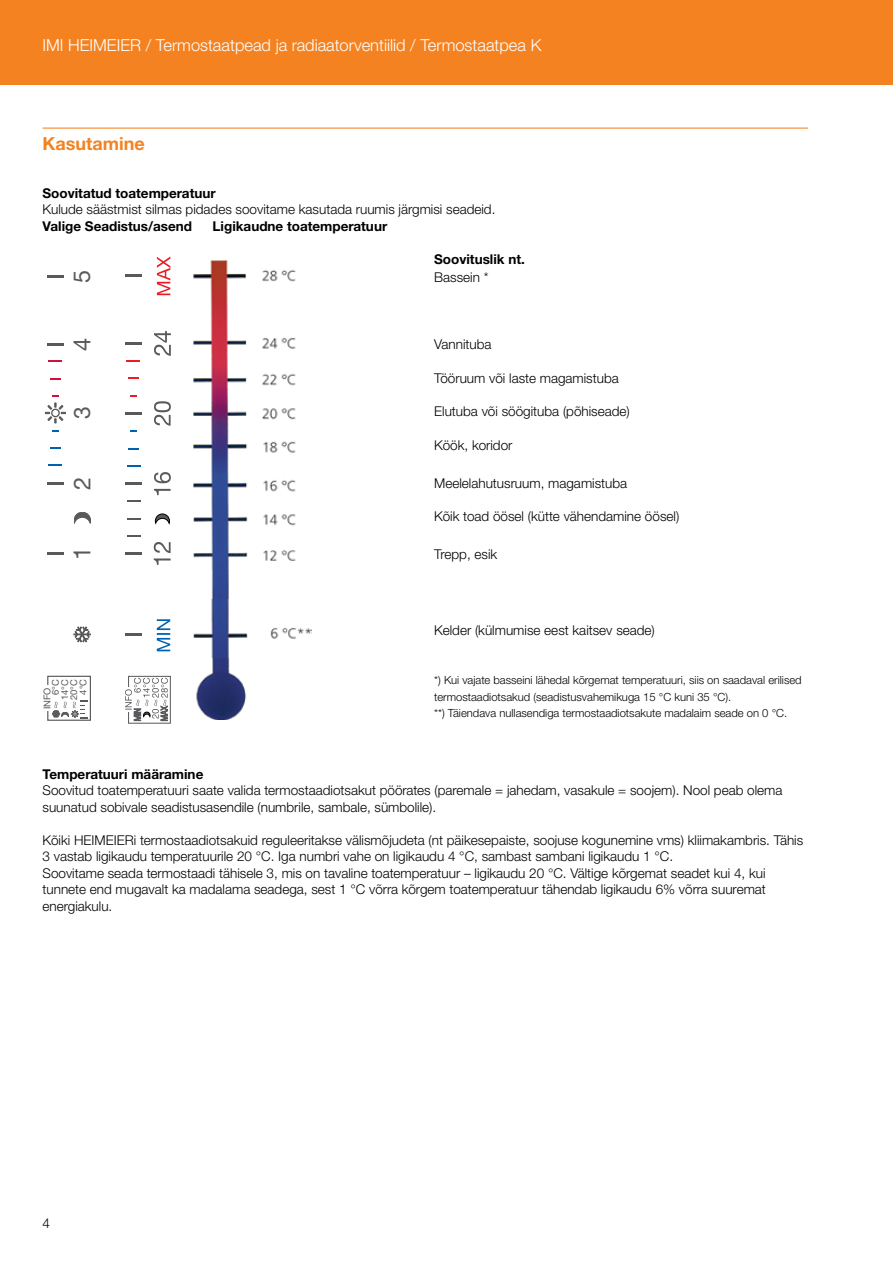
<style>
.page{position:relative;width:893px;height:1263px;background:#fff}
.page>*{position:absolute;margin:0;border:0;box-sizing:border-box;transform-origin:0 0}
.t1{font:23.85px "Helvetica Neue LT Com";color:#58595b}
.t2{font:23.4px "Helvetica Neue LT Com";color:#58595b}
.t3{font:23.25px "Helvetica Neue LT Com";color:#58595b}
.t4{font:22.8px "Helvetica Neue LT Com";color:#58595b}
.t5{font:700 18px "Helvetica Neue LTW1 G";color:#f58220}
.t6{font:300 16.5px "Helvetica Neue LTW1 G";color:#fff}
.t7{font:300 13.5px/16.5px "Helvetica Neue LTW1 G";color:#000}
.t8{font:700 13.5px "Helvetica Neue LTW1 G";color:#000}
.t9{font:300 11.25px/16.5px "Helvetica Neue LTW1 G";color:#000}
.t10{font:9.45px/9.1px "Helvetica Neue LT Com";color:#58595b}
</style>
<div class="page">
<div style="left:0;top:0;width:893px;height:85px;background:#f58220"></div>
<hr style="left:43px;top:128px;width:765px;height:1px;background:#f58220">
<div style="left:47px;top:676px;width:44px;height:45px;border:1px solid #58595b"></div>
<div style="left:44px;top:686px;width:9px;height:25px;background:#fff"></div>
<svg style="left:52px;top:700px;width:36px;height:18px"></svg>
<svg style="left:74px;top:627px;width:16px;height:15px"></svg>
<svg style="left:74px;top:512px;width:17px;height:11px"></svg>
<svg style="left:45px;top:403px;width:21px;height:20px"></svg>
<svg style="left:47px;top:482px;width:17px;height:2px"></svg>
<svg style="left:47px;top:276px;width:17px;height:2px"></svg>
<svg style="left:47px;top:552px;width:17px;height:2px"></svg>
<svg style="left:52px;top:395px;width:7px;height:2px"></svg>
<svg style="left:50px;top:447px;width:10px;height:2px"></svg>
<svg style="left:49px;top:464px;width:13px;height:2px"></svg>
<svg style="left:49px;top:360px;width:13px;height:2px"></svg>
<svg style="left:47px;top:343px;width:17px;height:2px"></svg>
<svg style="left:155px;top:514px;width:15px;height:9px"></svg>
<svg style="left:125px;top:275px;width:17px;height:2px"></svg>
<svg style="left:125px;top:552px;width:17px;height:2px"></svg>
<svg style="left:125px;top:342px;width:17px;height:2px"></svg>
<svg style="left:125px;top:483px;width:17px;height:2px"></svg>
<svg style="left:154px;top:331px;width:17px;height:25px"></svg>
<svg style="left:154px;top:401px;width:17px;height:25px"></svg>
<svg style="left:154px;top:472px;width:17px;height:23px"></svg>
<svg style="left:154px;top:542px;width:17px;height:23px"></svg>
<svg style="left:125px;top:412px;width:17px;height:2px"></svg>
<div style="left:128px;top:676px;width:43px;height:48px;border:1px solid #58595b"></div>
<svg style="left:125px;top:678px;width:43px;height:43px"></svg>
<svg style="left:125px;top:633px;width:17px;height:2px"></svg>
<svg style="left:127px;top:535px;width:14px;height:2px"></svg>
<svg style="left:127px;top:518px;width:14px;height:1px"></svg>
<svg style="left:127px;top:500px;width:14px;height:2px"></svg>
<svg style="left:127px;top:465px;width:13px;height:2px"></svg>
<svg style="left:130px;top:430px;width:7px;height:2px"></svg>
<svg style="left:157px;top:619px;width:13px;height:32px"></svg>
<svg style="left:127px;top:360px;width:13px;height:2px"></svg>
<svg style="left:130px;top:395px;width:7px;height:2px"></svg>
<svg style="left:157px;top:256px;width:13px;height:39px"></svg>
<img style="left:193px;top:260px;width:118px;height:460px">
<p class="t6" style="left:43px;top:35px;width:500px">IMI HEIMEIER / Termostaatpead ja radiaatorventiilid / Termostaatpea K</p>
<h3 class="t5" style="left:43px;top:132px;width:104px">Kasutamine</h3>
<p class="t8" style="left:43px;top:184px;width:175px">Soovitatud toatemperatuur</p>
<p class="t7" style="left:43px;top:201px;width:454px">Kulude säästmist silmas pidades soovitame kasutada ruumis järgmisi seadeid.</p>
<p class="t8" style="left:43px;top:217px;width:151px">Valige Seadistus/asend</p>
<p class="t8" style="left:213px;top:217px;width:176px">Ligikaudne toatemperatuur</p>
<p class="t8" style="left:434px;top:250px;width:92px">Soovituslik nt.</p>
<p class="t7" style="left:434px;top:269px;width:56px">Bassein *</p>
<h3 class="t3" style="left:68px;top:283px;width:14px;rotate:-90deg">5</h3>
<h1 class="t1" style="left:67px;top:351px;width:15px;rotate:-90deg">4</h1>
<h3 class="t4" style="left:68px;top:419px;width:14px;rotate:-90deg">3</h3>
<h2 class="t2" style="left:68px;top:489px;width:15px;rotate:-90deg">2</h2>
<h1 class="t1" style="left:67px;top:560px;width:15px;rotate:-90deg">1</h1>
<p class="t10" style="left:43px;top:695px;width:17px;line-height:8.2px;text-indent:-14px;rotate:-90deg">INFO<br>6°C</p>
<p class="t10" style="left:60px;top:700px;width:23px;text-align:center;rotate:-90deg">14°C<br>20°C<br>4°C</p>
<p class="t7" style="left:434px;top:336px;width:59px">Vannituba</p>
<p class="t7" style="left:434px;top:370px;width:186px">Tööruum või laste magamistuba</p>
<p class="t7" style="left:434px;top:403px;width:197px">Elutuba või söögituba (põhiseade)</p>
<p class="t7" style="left:434px;top:437px;width:80px">Köök, koridor</p>
<p class="t7" style="left:434px;top:474px;width:195px">Meelelahutusruum, magamistuba</p>
<p class="t7" style="left:434px;top:508px;width:247px">Kõik toad öösel (kütte vähendamine öösel)</p>
<p class="t7" style="left:434px;top:546px;width:65px">Trepp, esik</p>
<p class="t7" style="left:434px;top:622px;width:222px">Kelder (külmumise eest kaitsev seade)</p>
<p class="t9" style="left:434px;top:672px;width:369px">*) Kui vajate basseini lähedal kõrgemat temperatuuri, siis on saadaval erilised termostaadiotsakud (seadistusvahemikuga 15 °C kuni 35 °C).<br>**) Täiendava nullasendiga termostaadiotsakute madalaim seade on 0 °C.</p>
<p class="t8" style="left:43px;top:766px;width:162px">Temperatuuri määramine</p>
<p class="t7" style="left:43px;top:782px;width:741px">Soovitud toatemperatuuri saate valida termostaadiotsakut pöörates (paremale = jahedam, vasakule = soojem). Nool peab olema suunatud sobivale seadistusasendile (numbrile, sambale, sümbolile).</p>
<p class="t7" style="left:43px;top:832px;width:762px">Kõiki HEIMEIERi termostaadiotsakuid reguleeritakse välismõjudeta (nt päikesepaiste, soojuse kogunemine vms) kliimakambris. Tähis 3 vastab ligikaudu temperatuurile 20 °C. Iga numbri vahe on ligikaudu 4 °C, sambast sambani ligikaudu 1 °C.<br>Soovitame seada termostaadi tähisele 3, mis on tavaline toatemperatuur – ligikaudu 20 °C. Vältige kõrgemat seadet kui 4, kui tunnete end mugavalt ka madalama seadega, sest 1 °C võrra kõrgem toatemperatuur tähendab ligikaudu 6% võrra suuremat energiakulu.</p>
<p class="t7" style="left:43px;top:1215px;width:9px">4</p>
</div>
